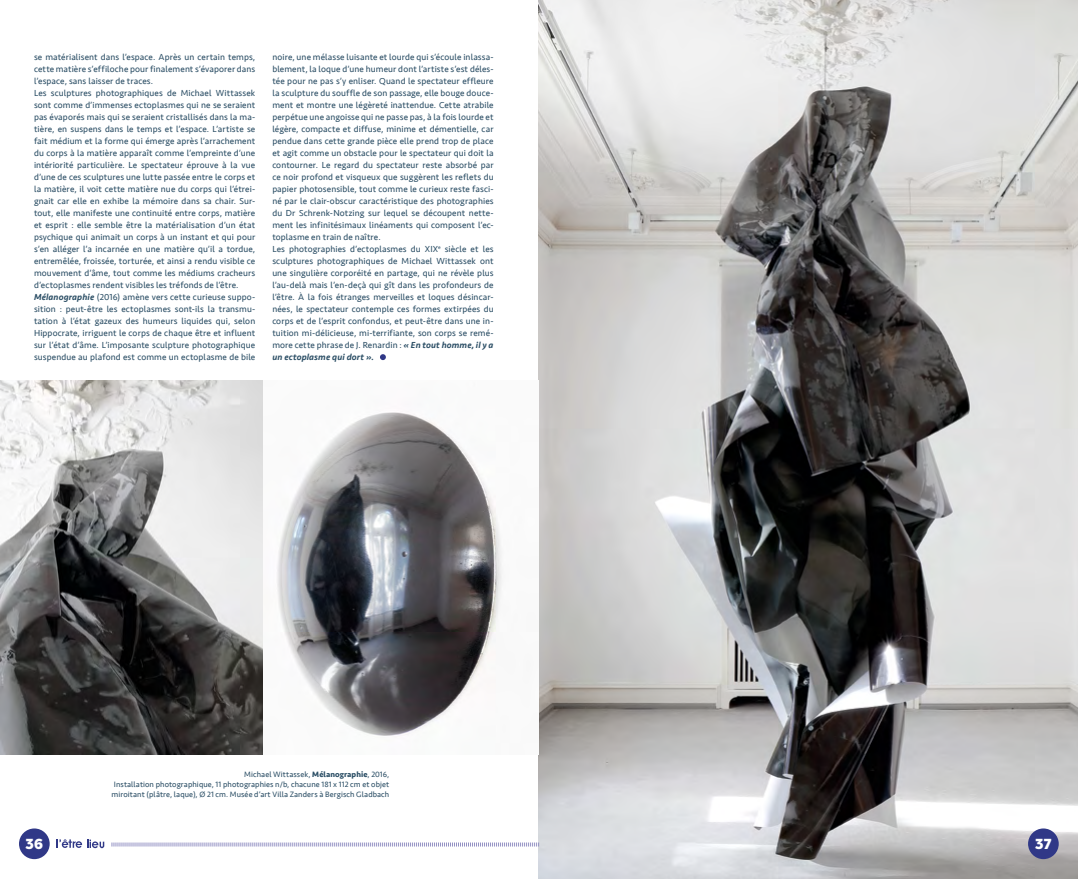
<style>
.page{position:relative;width:1078px;height:879px;background:#fff}
.page>*{position:absolute;margin:0;border:0;box-sizing:border-box;transform-origin:0 0}
.t1{font:900 14.5px "Filson Pro";color:#fff;scale:.9 1}
.t2{font:9px/12px "Seravek";letter-spacing:.01em;color:#2b4e65}
.t3{font:8px/10px "Seravek";letter-spacing:.015em;color:#2b4e65;text-align:justify}
.s1{font-weight:500;font-style:italic}
.s2{font-weight:700}
</style>
<div class="page">
<svg style="left:380px;top:354px;width:6px;height:6px"></svg>
<img style="left:538px;top:0;width:539px;height:879px">
<svg style="left:111px;top:842px;width:428px;height:5px"></svg>
<div style="left:19px;top:828px;width:31px;height:31px;background:#303887;border-radius:50%"></div>
<svg style="left:57px;top:839px;width:47px;height:9px"></svg>
<div style="left:1027px;top:828px;width:31px;height:31px;background:#303887;border-radius:50%"></div>
<img style="left:0;top:380px;width:502px;height:374px">
<p class="t2" style="left:34px;top:51px;width:223px">se matérialisent dans l’espace. Après un certain temps, cette matière s’effiloche pour finalement s’évaporer dans l’espace, sans laisser de traces.<br>Les sculptures photographiques de Michael Wittassek sont comme d’immenses ectoplasmes qui ne se seraient pas évaporés mais qui se seraient cristallisés dans la ma&shy;tière, en suspens dans le temps et l’espace. L’artiste se fait médium et la forme qui émerge après l’arrachement du corps à la matière apparaît comme l’empreinte d’une intériorité particulière. Le spectateur éprouve à la vue d’une de ces sculptures une lutte passée entre le corps et la matière, il voit cette matière nue du corps qui l’étrei&shy;gnait car elle en exhibe la mémoire dans sa chair. Sur&shy;tout, elle manifeste une continuité entre corps, matière et esprit : elle semble être la matérialisation d’un état psychique qui animait un corps à un instant et qui pour s’en alléger l’a incarnée en une matière qu’il a tordue, entremêlée, froissée, torturée, et ainsi a rendu visible ce mouvement d’âme, tout comme les médiums cracheurs d’ectoplasmes rendent visibles les tréfonds de l’être.<br><span class="s1">Mélanographie</span> (2016) amène vers cette curieuse suppo&shy;sition : peut-être les ectoplasmes sont-ils la transmu&shy;tation à l’état gazeux des humeurs liquides qui, selon Hippocrate, irriguent le corps de chaque être et influent sur l’état d’âme. L’imposante sculpture photographique suspendue au plafond est comme un ectoplasme de bile</p>
<p class="t2" style="left:272px;top:51px;width:223px">noire, une mélasse luisante et lourde qui s’écoule inlassa&shy;blement, la loque d’une humeur dont l’artiste s’est déles&shy;tée pour ne pas s’y enliser. Quand le spectateur effleure la sculpture du souffle de son passage, elle bouge douce&shy;ment et montre une légèreté inattendue. Cette atrabile perpétue une angoisse qui ne passe pas, à la fois lourde et légère, compacte et diffuse, minime et démentielle, car pendue dans cette grande pièce elle prend trop de place et agit comme un obstacle pour le spectateur qui doit la contourner. Le regard du spectateur reste absorbé par ce noir profond et visqueux que suggèrent les reflets du papier photosensible, tout comme le curieux reste fasci&shy;né par le clair-obscur caractéristique des photographies du Dr Schrenk-Notzing sur lequel se découpent nette&shy;ment les infinitésimaux linéaments qui composent l’ec&shy;toplasme en train de naître.<br>Les photographies d’ectoplasmes du XIX<sup>e</sup> siècle et les sculptures photographiques de Michael Wittassek ont une singulière corporéité en partage, qui ne révèle plus l’au-delà mais l’en-deçà qui gît dans les profondeurs de l’être. À la fois étranges merveilles et loques désincar&shy;nées, le spectateur contemple ces formes extirpées du corps et de l’esprit confondus, et peut-être dans une in&shy;tuition mi-délicieuse, mi-terrifiante, son corps se remé&shy;more cette phrase de J. Renardin : <span class="s1">« En tout homme, il y a un ectoplasme qui dort ».</span></p>
<p class="t3" style="left:111px;top:769px;width:279px;text-indent:133px">Michael Wittassek, <span class="s2">Mélanographie</span>, 2016, Installation photographique, 11 photographies n/b, chacune 181 x 112 cm et objet miroitant (plâtre, laque), Ø 21 cm. Musée d’art Villa Zanders à Bergisch Gladbach</p>
<h1 class="t1" style="left:26px;top:836px;width:21px">36</h1>
<h1 class="t1" style="left:1034px;top:836px;width:20px">37</h1>
</div>
